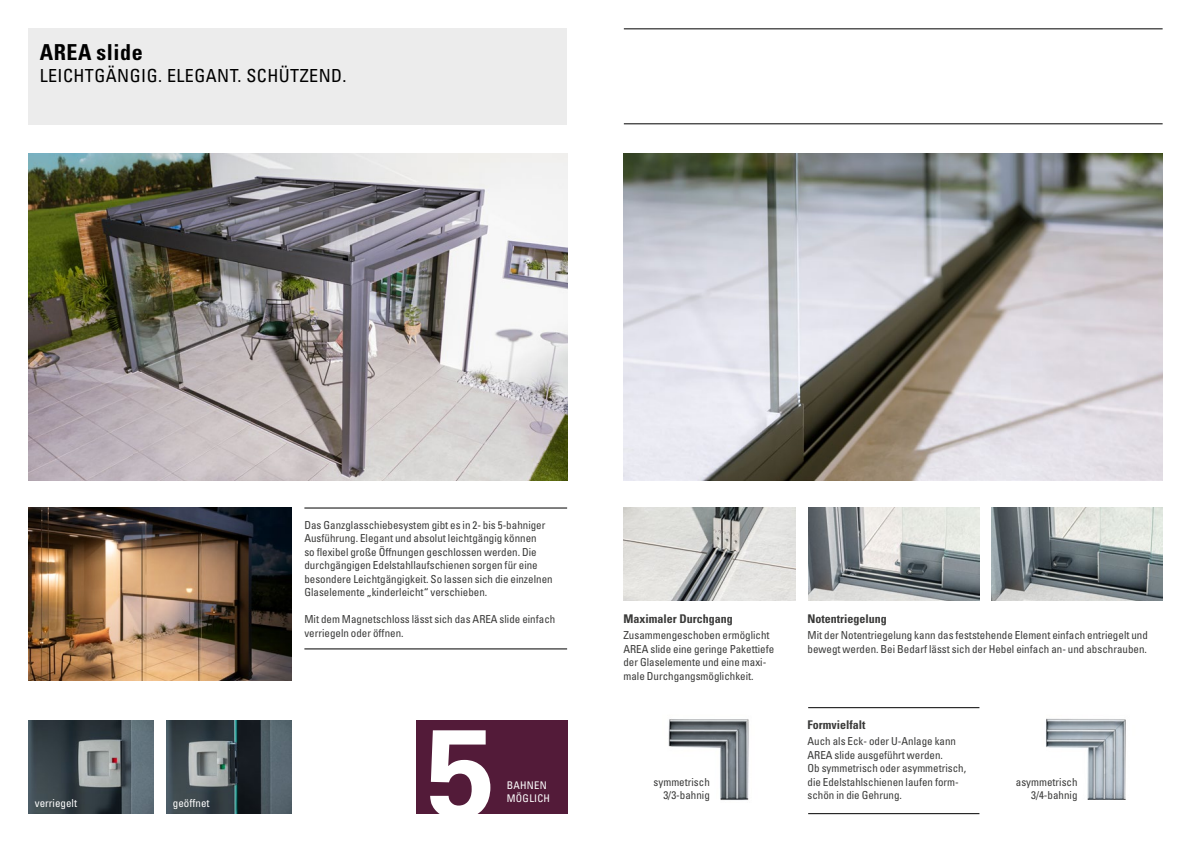
<style>
.page{position:relative;width:1191px;height:842px;background:#fff}
.page>*{position:absolute;margin:0;border:0;box-sizing:border-box;transform-origin:0 0}
.t1{font:700 condensed 22px "Univers LT Std";letter-spacing:.025em;color:#000}
.t2{font:condensed 18px "Univers LT Std";letter-spacing:.025em;color:#000}
.t3{font:700 condensed 12px "Univers LT Std";color:#3a3a39}
.t4{font:condensed 11px/13.5px "Univers LT Std";color:#3a3a39}
.t5{font:condensed 11px "Univers LT Std";color:#fff}
.t6{font:condensed 10.5px/12.7px "Univers LT Std";letter-spacing:.025em;color:#fff}
</style>
<div class="page">
<hr style="left:624px;top:28px;width:538px;height:1px;background:#000">
<hr style="left:624px;top:123px;width:538px;height:1px;background:#000">
<div style="left:28px;top:28px;width:539px;height:97px;background:#ececec"></div>
<img style="left:28px;top:153px;width:539px;height:328px">
<img style="left:624px;top:153px;width:538px;height:328px">
<img style="left:28px;top:507px;width:263px;height:173px">
<img style="left:991px;top:507px;width:171px;height:94px">
<img style="left:624px;top:507px;width:171px;height:94px">
<img style="left:808px;top:507px;width:171px;height:94px">
<hr style="left:808px;top:707px;width:171px;height:1px;background:#000">
<hr style="left:304px;top:507px;width:263px;height:1px;background:#000">
<hr style="left:304px;top:648px;width:263px;height:1px;background:#000">
<hr style="left:808px;top:813px;width:171px;height:1px;background:#000">
<img style="left:1046px;top:718px;width:80px;height:81px">
<img style="left:668px;top:719px;width:81px;height:81px">
<div style="left:416px;top:720px;width:151px;height:93px;background:#531b39"></div>
<svg style="left:430px;top:730px;width:60px;height:84px"></svg>
<img style="left:28px;top:720px;width:125px;height:94px">
<img style="left:166px;top:720px;width:125px;height:94px">
<h1 class="t1" style="left:40px;top:39px;width:104px">AREA slide</h1>
<h2 class="t2" style="left:40px;top:64px;width:308px">LEICHTGÄNGIG. ELEGANT. SCHÜTZEND.</h2>
<p class="t5" style="left:35px;top:796px;width:44px">verriegelt</p>
<p class="t5" style="left:173px;top:796px;width:38px">geöffnet</p>
<p class="t4" style="left:304px;top:518px;width:250px">Das Ganzglasschiebesystem gibt es in 2- bis 5-bahniger Ausführung. Elegant und absolut leichtgängig können<br>so flexibel große Öffnungen geschlossen werden. Die durchgängigen Edelstahllaufschienen sorgen für eine besondere Leichtgängigkeit. So lassen sich die einzelnen Glaselemente „kinderleicht“ verschieben.</p>
<p class="t4" style="left:304px;top:612px;width:252px">Mit dem Magnetschloss lässt sich das AREA slide einfach verriegeln oder öffnen.</p>
<p class="t6" style="left:507px;top:779px;width:45px">BAHNEN<br>MÖGLICH</p>
<p class="t3" style="left:623px;top:611px;width:111px">Maximaler Durchgang</p>
<p class="t4" style="left:623px;top:628px;width:152px">Zusammengeschoben ermöglicht<br>AREA slide eine geringe Pakettiefe der Glaselemente und eine maxi&shy;male Durchgangsmöglichkeit.</p>
<p class="t3" style="left:807px;top:611px;width:81px">Notentriegelung</p>
<p class="t4" style="left:807px;top:628px;width:342px">Mit der Notentriegelung kann das feststehende Element einfach entriegelt und bewegt werden. Bei Bedarf lässt sich der Hebel einfach an- und abschrauben.</p>
<p class="t3" style="left:807px;top:717px;width:59px">Formvielfalt</p>
<p class="t4" style="left:807px;top:735px;width:160px">Auch als Eck- oder U-Anlage kann<br>AREA slide ausgeführt werden.<br>Ob symmetrisch oder asymmetrisch, die Edelstahlschienen laufen form&shy;schön in die Gehrung.</p>
<p class="t4" style="left:653px;top:775px;width:58px;text-align:right">symmetrisch<br>3/3-bahnig</p>
<p class="t4" style="left:1015px;top:775px;width:63px;text-align:right">asymmetrisch<br>3/4-bahnig</p>
</div>
